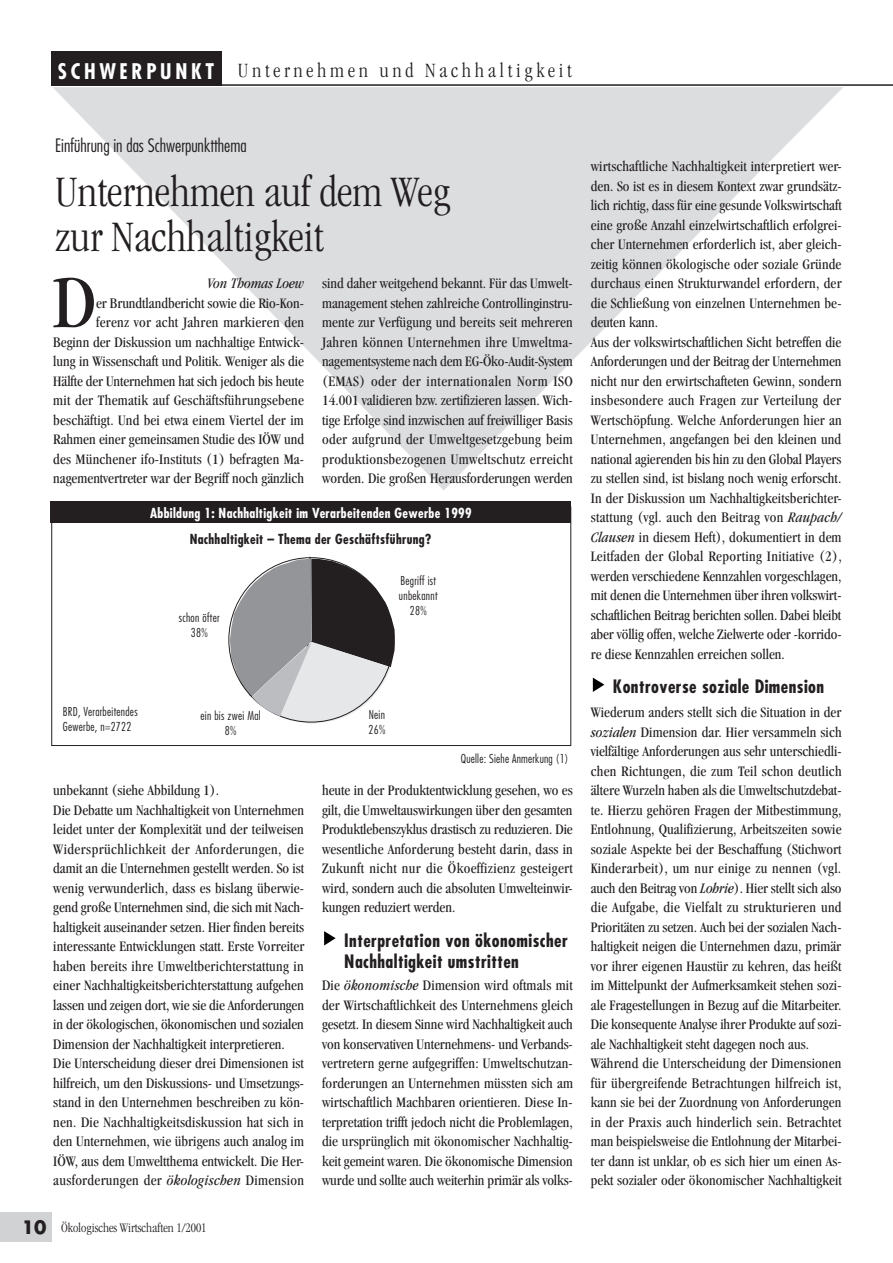
<style>
.page{position:relative;width:893px;height:1263px;background:#fff}
.page>*{position:absolute;margin:0;border:0;box-sizing:border-box;transform-origin:0 0}
._5Fließtext_Initial{font:condensed 76.95px "Garamond";color:#231f20}
._2Headline{font:300 condensed 45px/45px "Garamond";color:#231f20}
.t1{font:300 condensed 21px "Garamond";letter-spacing:.175em;color:#231f20}
.t2{font:700 condensed 21px "Futura";letter-spacing:.175em;color:#fff}
._6ZÜ{font:700 condensed 18px/21px "Futura";letter-spacing:.025em;color:#231f20}
._1Dachzeile{font:300 condensed 18px "Futura";color:#231f20}
.t3{font:700 18px "Futura";color:#231f20}
._4Fließtext{font:condensed 15px/19.5px "Garamond";color:#231f20;text-align:justify}
._5Fließtext_Initial-2{font:condensed 15px/19.5px "Garamond";color:#231f20;text-align:right}
.Kastentext_fett_Tite{font:700 condensed 13.5px "Futura";letter-spacing:.025em;color:#fff}
.Kastentext_fett{font:700 condensed 13.5px "Futura";letter-spacing:.025em;color:#231f20}
._1Dachzeile-2{font:300 condensed 13.5px "Garamond";color:#231f20}
.Grafik_text{font:300 condensed 12px/15px "Futura";letter-spacing:.025em;color:#231f20}
.s1{font-style:italic}
</style>
<div class="page">
<div style="left:0;top:1212px;width:51px;height:30px;background:#d1d2d4"></div>
<div style="left:51px;top:51px;width:170px;height:34px;background:#231f20"></div>
<hr style="left:51px;top:84px;width:842px;height:2px;background:#231f20">
<svg style="left:53px;top:87px;width:790px;height:403px"></svg>
<svg style="left:324px;top:931px;width:12px;height:14px"></svg>
<svg style="left:593px;top:678px;width:11px;height:14px"></svg>
<div style="left:51px;top:506px;width:520px;height:240px;background:#fff;border:1px solid #231f20"></div>
<div style="left:51px;top:502px;width:520px;height:21px;background:#231f20"></div>
<svg style="left:230px;top:559px;width:165px;height:165px"></svg>
<p class="t2" style="left:58px;top:58px;width:158px">Schwerpunkt</p>
<p class="t1" style="left:238px;top:59px;width:335px">Unternehmen und Nachhaltigkeit</p>
<p class="_1Dachzeile" style="left:55px;top:134px;width:193px">Einführung in das Schwerpunktthema</p>
<p class="_2Headline" style="left:55px;top:170px;width:397px">Unternehmen auf dem Weg zur Nachhaltigkeit</p>
<p class="_5Fließtext_Initial-2" style="left:53px;top:273px;width:252px"><span class="s1">Von Thomas Loew<br></span>er Brundtlandbericht sowie die Rio-Kon-<br>ferenz vor acht Jahren markieren den<br>Beginn der Diskussion um nachhaltige Entwick&shy;lung in Wissenschaft und Politik. Weniger als die Hälfte der Unternehmen hat sich jedoch bis heute mit der Thematik auf Geschäftsführungsebene beschäftigt. Und bei etwa einem Viertel der im Rahmen einer gemeinsamen Studie des IÖW und des Münchener ifo-Instituts (1) befragten Ma&shy;nagementvertreter war der Begriff noch gänzlich</p>
<p class="_5Fließtext_Initial" style="left:53px;top:260px;width:44px">D</p>
<p class="_4Fließtext" style="left:322px;top:273px;width:252px">sind daher weitgehend bekannt. Für das Umwelt&shy;management stehen zahlreiche Controllinginstru&shy;mente zur Verfügung und bereits seit mehreren Jahren können Unternehmen ihre Umweltma&shy;nagementsysteme nach dem EG-Öko-Audit-System (EMAS) oder der internationalen Norm ISO 14.001 validieren bzw. zertifizieren lassen. Wich&shy;tige Erfolge sind inzwischen auf freiwilliger Basis oder aufgrund der Umweltgesetzgebung beim produktionsbezogenen Umweltschutz erreicht worden. Die großen Herausforderungen werden</p>
<p class="Kastentext_fett_Tite" style="left:150px;top:504px;width:323px">Abbildung 1: Nachhaltigkeit im Verarbeitenden Gewerbe 1999</p>
<p class="Kastentext_fett" style="left:190px;top:530px;width:243px">Nachhaltigkeit – Thema der Geschäftsführung?</p>
<p class="Grafik_text" style="left:179px;top:610px;width:42px">schon öfter</p>
<p class="Grafik_text" style="left:191px;top:625px;width:18px">38%</p>
<p class="Grafik_text" style="left:399px;top:573px;width:40px">Begriff ist unbekannt</p>
<p class="Grafik_text" style="left:410px;top:603px;width:18px">28%</p>
<p class="Grafik_text" style="left:63px;top:704px;width:76px">BRD, Verarbeitendes<br>Gewerbe, n=2722</p>
<p class="Grafik_text" style="left:200px;top:708px;width:62px">ein bis zwei Mal</p>
<p class="Grafik_text" style="left:225px;top:723px;width:13px">8%</p>
<p class="Grafik_text" style="left:369px;top:707px;width:18px">Nein</p>
<p class="Grafik_text" style="left:368px;top:722px;width:18px">26%</p>
<p class="Grafik_text" style="left:461px;top:750px;width:109px">Quelle: Siehe Anmerkung (1)</p>
<p class="_5Fließtext_Initial-2" style="left:53px;top:780px;width:167px">unbekannt (siehe Abbildung 1).</p>
<p class="_4Fließtext" style="left:53px;top:800px;width:252px">Die Debatte um Nachhaltigkeit von Unternehmen leidet unter der Komplexität und der teilweisen Widersprüchlichkeit der Anforderungen, die damit an die Unternehmen gestellt werden. So ist wenig verwunderlich, dass es bislang überwie&shy;gend große Unternehmen sind, die sich mit Nach&shy;haltigkeit auseinander setzen. Hier finden bereits interessante Entwicklungen statt. Erste Vorreiter haben bereits ihre Umweltberichterstattung in einer Nachhaltigkeitsberichterstattung aufgehen lassen und zeigen dort, wie sie die Anforderungen in der ökologischen, ökonomischen und sozialen Dimension der Nachhaltigkeit interpretieren.</p>
<p class="_4Fließtext" style="left:53px;top:1053px;width:252px">Die Unterscheidung dieser drei Dimensionen ist hilfreich, um den Diskussions- und Umsetzungs&shy;stand in den Unternehmen beschreiben zu kön&shy;nen. Die Nachhaltigkeitsdiskussion hat sich in den Unternehmen, wie übrigens auch analog im IÖW, aus dem Umweltthema entwickelt. Die Her&shy;ausforderungen der <span class="s1">ökologischen</span> Dimension</p>
<p class="_4Fließtext" style="left:322px;top:780px;width:252px">heute in der Produktentwicklung gesehen, wo es gilt, die Umweltauswirkungen über den gesamten Produktlebenszyklus drastisch zu reduzieren. Die wesentliche Anforderung besteht darin, dass in Zukunft nicht nur die Ökoeffizienz gesteigert wird, sondern auch die absoluten Umwelteinwir&shy;kungen reduziert werden.</p>
<p class="_6ZÜ" style="left:344px;top:929px;width:225px">Interpretation von ökonomischer<br>Nachhaltigkeit umstritten</p>
<p class="_4Fließtext" style="left:322px;top:975px;width:252px">Die <span class="s1">ökonomische</span> Dimension wird oftmals mit der Wirtschaftlichkeit des Unternehmens gleich gesetzt. In diesem Sinne wird Nachhaltigkeit auch von konservativen Unternehmens- und Verbands&shy;vertretern gerne aufgegriffen: Umweltschutzan&shy;forderungen an Unternehmen müssten sich am wirtschaftlich Machbaren orientieren. Diese In&shy;terpretation trifft jedoch nicht die Problemlagen, die ursprünglich mit ökonomischer Nachhaltig&shy;keit gemeint waren. Die ökonomische Dimension wurde und sollte auch weiterhin primär als volks-</p>
<p class="t3" style="left:22px;top:1214px;width:26px">10</p>
<p class="_1Dachzeile-2" style="left:61px;top:1221px;width:147px">Ökologisches Wirtschaften 1/2001</p>
<p class="_4Fließtext" style="left:591px;top:156px;width:252px">wirtschaftliche Nachhaltigkeit interpretiert wer&shy;den. So ist es in diesem Kontext zwar grundsätz&shy;lich richtig, dass für eine gesunde Volkswirtschaft eine große Anzahl einzelwirtschaftlich erfolgrei&shy;cher Unternehmen erforderlich ist, aber gleich&shy;zeitig können ökologische oder soziale Gründe durchaus einen Strukturwandel erfordern, der die Schließung von einzelnen Unternehmen be&shy;deuten kann.</p>
<p class="_4Fließtext" style="left:591px;top:332px;width:252px">Aus der volkswirtschaftlichen Sicht betreffen die Anforderungen und der Beitrag der Unternehmen nicht nur den erwirtschafteten Gewinn, sondern insbesondere auch Fragen zur Verteilung der Wertschöpfung. Welche Anforderungen hier an Unternehmen, angefangen bei den kleinen und national agierenden bis hin zu den Global Players zu stellen sind, ist bislang noch wenig erforscht.<br>In der Diskussion um Nachhaltigkeitsberichter&shy;stattung (vgl. auch den Beitrag von <span class="s1">Raupach/ Clausen</span> in diesem Heft), dokumentiert in dem Leitfaden der Global Reporting Initiative (2), werden verschiedene Kennzahlen vorgeschlagen, mit denen die Unternehmen über ihren volkswirt&shy;schaftlichen Beitrag berichten sollen. Dabei bleibt aber völlig offen, welche Zielwerte oder -korrido&shy;re diese Kennzahlen erreichen sollen.</p>
<p class="_6ZÜ" style="left:613px;top:676px;width:213px">Kontroverse soziale Dimension</p>
<p class="_4Fließtext" style="left:591px;top:702px;width:252px">Wiederum anders stellt sich die Situation in der <span class="s1">sozialen</span> Dimension dar. Hier versammeln sich vielfältige Anforderungen aus sehr unterschiedli&shy;chen Richtungen, die zum Teil schon deutlich ältere Wurzeln haben als die Umweltschutzdebat&shy;te. Hierzu gehören Fragen der Mitbestimmung, Entlohnung, Qualifizierung, Arbeitszeiten sowie soziale Aspekte bei der Beschaffung (Stichwort Kinderarbeit), um nur einige zu nennen (vgl. auch den Beitrag von <span class="s1">Lohrie</span>). Hier stellt sich also die Aufgabe, die Vielfalt zu strukturieren und Prioritäten zu setzen. Auch bei der sozialen Nach&shy;haltigkeit neigen die Unternehmen dazu, primär vor ihrer eigenen Haustür zu kehren, das heißt im Mittelpunkt der Aufmerksamkeit stehen sozi&shy;ale Fragestellungen in Bezug auf die Mitarbeiter.<br>Die konsequente Analyse ihrer Produkte auf sozi&shy;ale Nachhaltigkeit steht dagegen noch aus.</p>
<p class="_4Fließtext" style="left:591px;top:1053px;width:252px">Während die Unterscheidung der Dimensionen für übergreifende Betrachtungen hilfreich ist, kann sie bei der Zuordnung von Anforderungen in der Praxis auch hinderlich sein. Betrachtet man beispielsweise die Entlohnung der Mitarbei&shy;ter dann ist unklar, ob es sich hier um einen As&shy;pekt sozialer oder ökonomischer Nachhaltigkeit</p>
</div>
